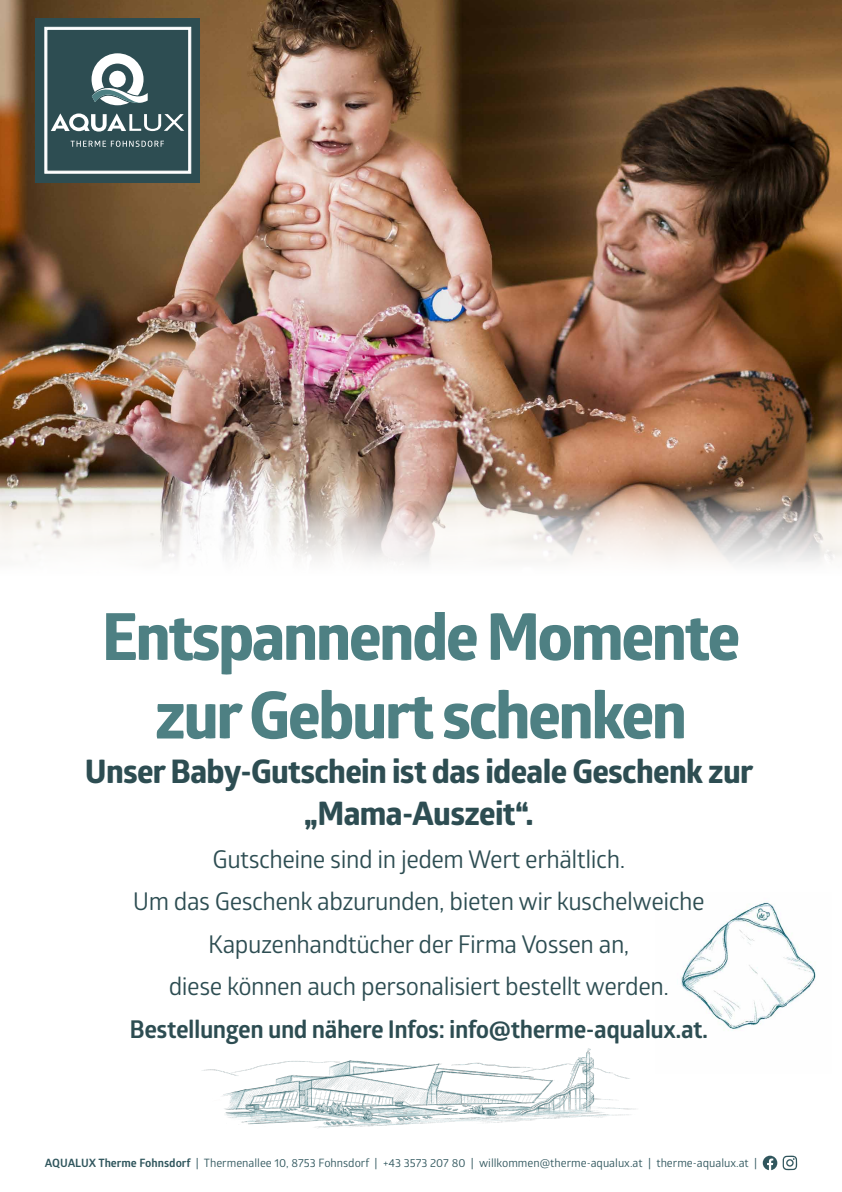
<style>
.page{position:relative;width:842px;height:1192px;background:#fff}
.page>*{position:absolute;margin:0;border:0;box-sizing:border-box;transform-origin:0 0}
.t1{font:700 65px/78.5px "Globerx";letter-spacing:-.04em;color:#4e8083;text-align:center}
.t2{font:700 32.5px/42.5px "Globerx";letter-spacing:-.02em;color:#2d4d52;text-align:center}
.t3{font:24.5px/42.5px "Glober";letter-spacing:-.02em;color:#2d4d52;text-align:center}
.t4{font:700 24.5px "Glober";letter-spacing:-.02em;color:#2d4d52}
.t5{font:11.5px "Glober";color:#30565d}
.s1{font-weight:700}
</style>
<div class="page">
<img style="left:681px;top:902px;width:135px;height:129px">
<img style="left:0;top:0;width:842px;height:482px">
<svg style="left:763px;top:1156px;width:14px;height:14px"></svg>
<svg style="left:783px;top:1155px;width:14px;height:15px"></svg>
<svg style="left:0;top:482px;width:842px;height:82px"></svg>
<img style="left:202px;top:1048px;width:434px;height:80px">
<div style="left:35px;top:18px;width:165px;height:164px;background:#2d4d52"></div>
<svg style="left:44px;top:27px;width:147px;height:147px"></svg>
<h1 class="t1" style="left:102px;top:597px;width:640px">Entspannende Momente zur Geburt schenken</h1>
<h2 class="t2" style="left:85px;top:749px;width:670px">Unser Baby-Gutschein ist das ideale Geschenk zur „Mama-Auszeit“.</h2>
<p class="t3" style="left:133px;top:837px;width:573px">Gutscheine sind in jedem Wert erhältlich.<br>Um das Geschenk abzurunden, bieten wir kuschelweiche Kapuzenhandtücher der Firma Vossen an,<br>diese können auch personalisiert bestellt werden.</p>
<p class="t4" style="left:129px;top:1012px;width:580px">Bestellungen und nähere Infos: info@therme-aqualux.at.</p>
<p class="t5" style="left:45px;top:1155px;width:714px"><span class="s1">AQUALUX Therme Fohnsdorf</span> | Thermenallee 10, 8753 Fohnsdorf | +43 3573 207 80 | willkommen@therme-aqualux.at | therme-aqualux.at |</p>
</div>
